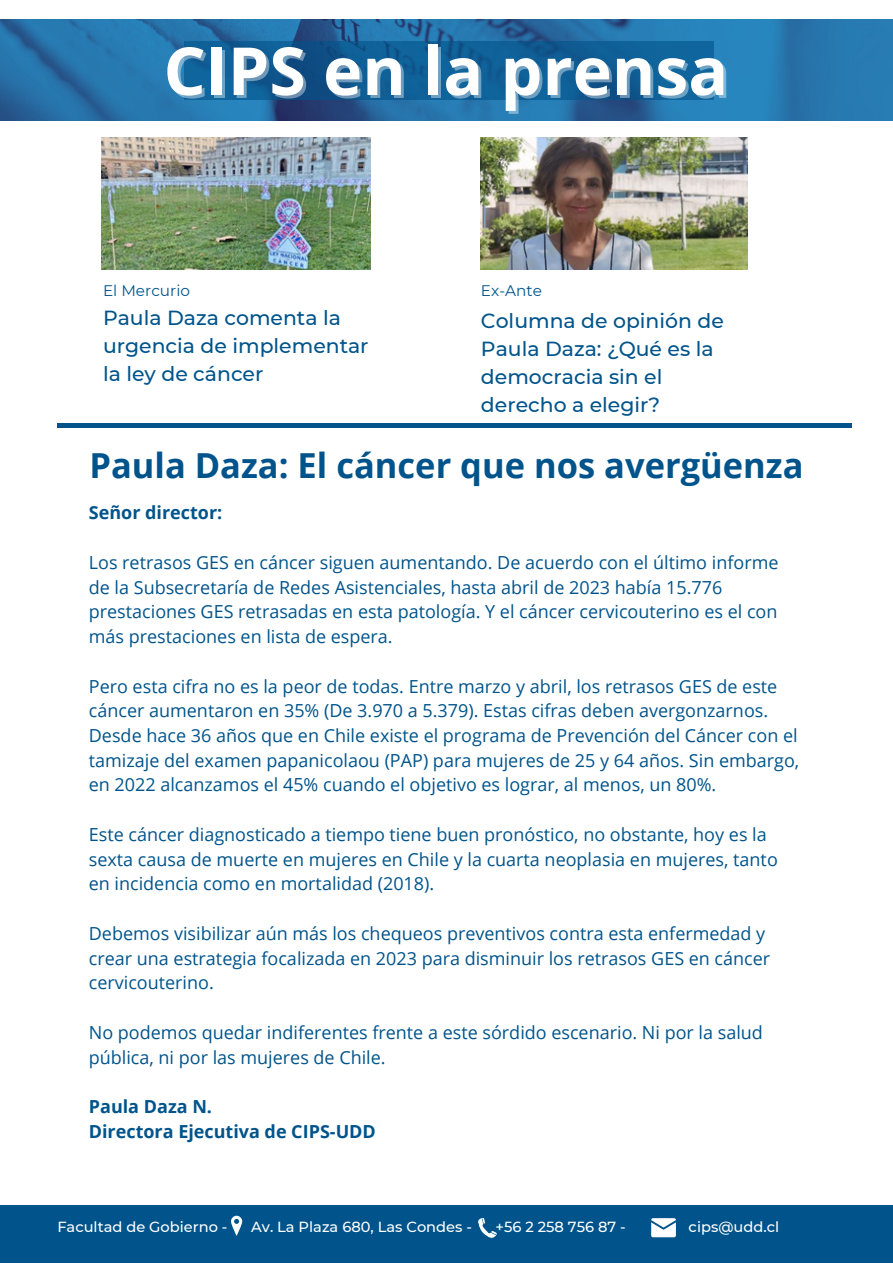
<style>
.page{position:relative;width:893px;height:1264px;background:#fff}
.page>*{position:absolute;margin:0;border:0;box-sizing:border-box;transform-origin:0 0}
.t1{font:700 66.3px "Open Sans";color:#fff}
.t2{font:700 34.5px "Open Sans";color:#01548b}
.t3{font:500 20.4px/28px "Montserrat";color:#01548b}
.t4{font:18px/24.8px "Open Sans";color:#01548b}
.t5{font:700 18px "Open Sans";color:#01548b}
.t6{font:15.3px "Montserrat";color:#01548b}
.t7{font:500 14.55px "Montserrat";color:#fff}
</style>
<div class="page">
<div style="left:0;top:1205px;width:892px;height:57px;background:#01548b"></div>
<svg style="left:231px;top:1215px;width:11px;height:20px"></svg>
<svg style="left:478px;top:1218px;width:19px;height:20px"></svg>
<svg style="left:651px;top:1218px;width:25px;height:19px"></svg>
<img style="left:0;top:19px;width:892px;height:101px">
<svg style="left:184px;top:41px;width:529px;height:58px;background:#0e5c93"></svg>
<hr style="left:57px;top:424px;width:794px;height:3px;background:#01548b">
<img style="left:481px;top:138px;width:266px;height:131px">
<img style="left:101px;top:138px;width:269px;height:131px">
<p class="t1" style="left:163px;top:24px;width:566px">CIPS en la prensa</p>
<p class="t6" style="left:103px;top:281px;width:88px">El Mercurio</p>
<p class="t3" style="left:103px;top:303px;width:267px">Paula Daza comenta la urgencia de implementar la ley de cáncer</p>
<p class="t6" style="left:481px;top:281px;width:62px">Ex-Ante</p>
<p class="t3" style="left:481px;top:306px;width:244px">Columna de opinión de<br>Paula Daza: ¿Qué es la democracia sin el derecho a elegir?</p>
<p class="t2" style="left:89px;top:441px;width:715px">Paula Daza: El cáncer que nos avergüenza</p>
<p class="t5" style="left:89px;top:500px;width:135px">Señor director:</p>
<p class="t4" style="left:89px;top:549px;width:691px">Los retrasos GES en cáncer siguen aumentando. De acuerdo con el último informe de la Subsecretaría de Redes Asistenciales, hasta abril de 2023 había 15.776 prestaciones GES retrasadas en esta patología. Y el cáncer cervicouterino es el con más prestaciones en lista de espera.</p>
<p class="t4" style="left:89px;top:673px;width:712px">Pero esta cifra no es la peor de todas. Entre marzo y abril, los retrasos GES de este cáncer aumentaron en 35% (De 3.970 a 5.379). Estas cifras deben avergonzarnos.<br>Desde hace 36 años que en Chile existe el programa de Prevención del Cáncer con el tamizaje del examen papanicolaou (PAP) para mujeres de 25 y 64 años. Sin embargo, en 2022 alcanzamos el 45% cuando el objetivo es lograr, al menos, un 80%.</p>
<p class="t4" style="left:89px;top:821px;width:690px">Este cáncer diagnosticado a tiempo tiene buen pronóstico, no obstante, hoy es la sexta causa de muerte en mujeres en Chile y la cuarta neoplasia en mujeres, tanto en incidencia como en mortalidad (2018).</p>
<p class="t4" style="left:89px;top:920px;width:682px">Debemos visibilizar aún más los chequeos preventivos contra esta enfermedad y crear una estrategia focalizada en 2023 para disminuir los retrasos GES en cáncer cervicouterino.</p>
<p class="t4" style="left:89px;top:1019px;width:675px">No podemos quedar indiferentes frente a este sórdido escenario. Ni por la salud pública, ni por las mujeres de Chile.</p>
<p class="t5" style="left:89px;top:1093px;width:125px">Paula Daza N.</p>
<p class="t5" style="left:89px;top:1118px;width:288px">Directora Ejecutiva de CIPS-UDD</p>
<p class="t7" style="left:57px;top:1218px;width:172px">Facultad de Gobierno -</p>
<p class="t7" style="left:251px;top:1218px;width:222px">Av. La Plaza 680, Las Condes -</p>
<p class="t7" style="left:495px;top:1218px;width:132px">+56 2 258 756 87 -</p>
<p class="t7" style="left:688px;top:1218px;width:92px">cips@udd.cl</p>
</div>
